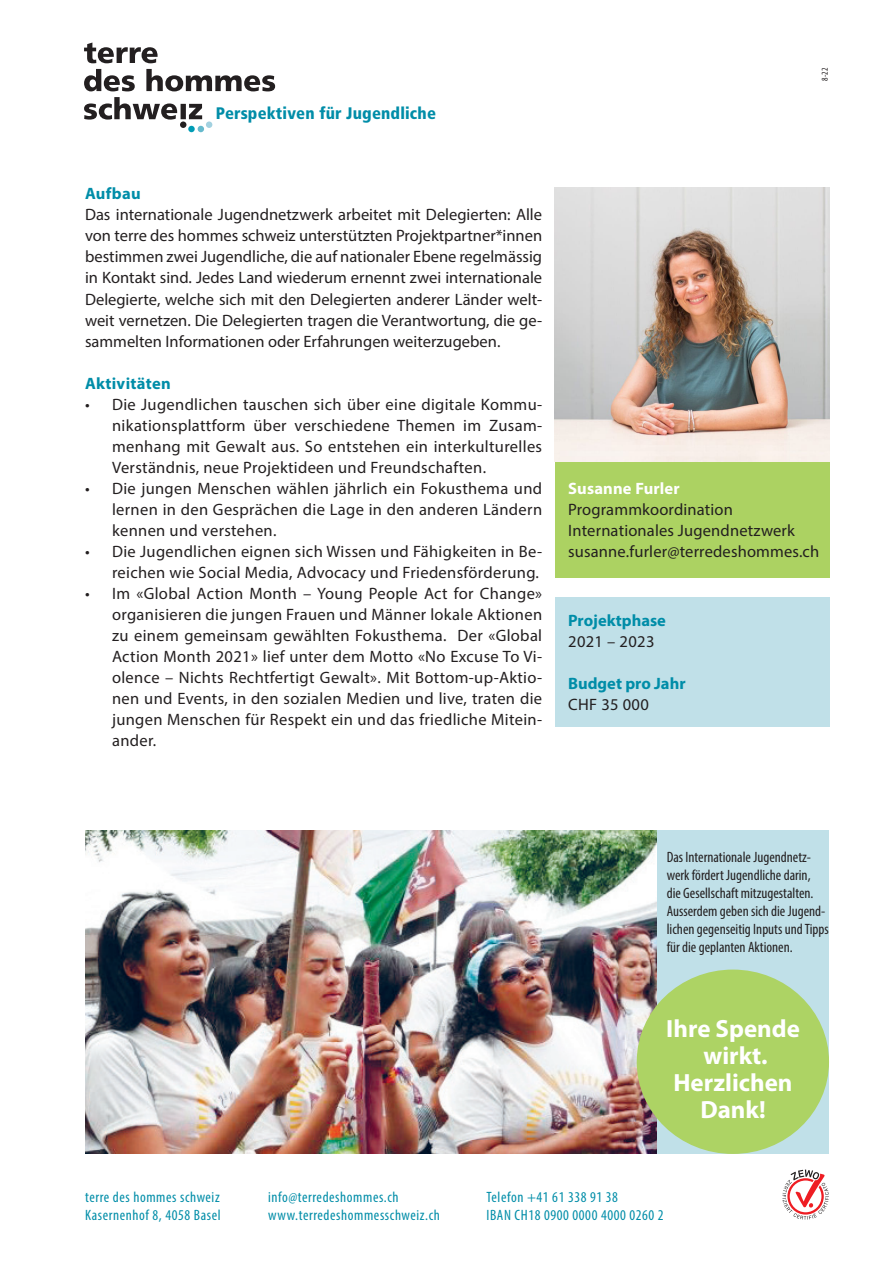
<style>
.page{position:relative;width:893px;height:1263px;background:#fff}
.page>*{position:absolute;margin:0;border:0;box-sizing:border-box;transform-origin:0 0}
.t1{font:700 24.9px "Myriad Pro";color:#fff}
.t2{font:900 condensed 16.65px "Frutiger";letter-spacing:.01em;color:#008da8}
.t3{font:16.5px/21px "Myriad Pro";letter-spacing:.02em;color:#231f20;text-align:justify}
.t4{font:700 16.5px "Myriad Pro";color:#008da8}
.t5{font:700 16.5px "Myriad Pro";letter-spacing:.01em;color:#fff}
.t6{font:700 16.5px "Myriad Pro";letter-spacing:.02em;color:#008da8}
.t7{font:condensed 15px/18px "Myriad Pro";color:#231f20}
.t8{font:condensed 15px/18px "Myriad Pro";letter-spacing:.04em;color:#008da8}
.t9{font:condensed 9px "Myriad Pro";color:#231f20}
</style>
<div class="page">
<div style="left:656px;top:830px;width:173px;height:324px;background:#c0e0e8"></div>
<div style="left:555px;top:461px;width:274px;height:117px;background:#acd262"></div>
<div style="left:555px;top:597px;width:274px;height:130px;background:#c0e0e8"></div>
<img style="left:85px;top:830px;width:571px;height:324px">
<img style="left:555px;top:187px;width:274px;height:274px">
<div style="left:637px;top:969px;width:192px;height:185px;background:#add364;border-radius:50%"></div>
<div style="left:180px;top:121px;width:6px;height:7px;background:#231f20;border-radius:50%"></div>
<div style="left:206px;top:121px;width:6px;height:7px;background:#a2d1e0;border-radius:50%"></div>
<svg style="left:198px;top:126px;width:6px;height:6px"></svg>
<div style="left:188px;top:126px;width:7px;height:6px;background:#009cb5;border-radius:50%"></div>
<svg style="left:84px;top:43px;width:74px;height:20px"></svg>
<svg style="left:84px;top:69px;width:191px;height:22px"></svg>
<svg style="left:84px;top:97px;width:118px;height:23px"></svg>
<svg style="left:782px;top:1169px;width:47px;height:51px"></svg>
<p class="t2" style="left:216px;top:103px;width:222px">Perspektiven für Jugendliche</p>
<p class="t4" style="left:85px;top:183px;width:57px">Aufbau</p>
<p class="t3" style="left:85px;top:204px;width:459px">Das internationale Jugendnetzwerk arbeitet mit Delegierten: Alle von terre des hommes schweiz unterstützten Projektpartner*innen bestimmen zwei Jugendliche, die auf nationaler Ebene regelmässig in Kontakt sind. Jedes Land wiederum ernennt zwei internationale Delegierte, welche sich mit den Delegierten anderer Länder welt&shy;weit vernetzen. Die Delegierten tragen die Verantwortung, die ge&shy;sammelten Informationen oder Erfahrungen weiterzugeben.</p>
<p class="t6" style="left:85px;top:372px;width:87px">Aktivitäten</p>
<p class="t3" style="left:112px;top:393px;width:432px;text-indent:-27px">• Die Jugendlichen tauschen sich über eine digitale Kommu&shy;nikationsplattform über verschiedene Themen im Zusam&shy;menhang mit Gewalt aus. So entstehen ein interkulturelles Verständnis, neue Projektideen und Freundschaften.</p>
<p class="t3" style="left:112px;top:477px;width:432px;text-indent:-27px">• Die jungen Menschen wählen jährlich ein Fokusthema und lernen in den Gesprächen die Lage in den anderen Ländern kennen und verstehen.</p>
<p class="t3" style="left:85px;top:540px;width:459px;text-align:right">• Die Jugendlichen eignen sich Wissen und Fähigkeiten in Be&shy;reichen wie Social Media, Advocacy und Friedensförderung.</p>
<p class="t3" style="left:112px;top:582px;width:432px;text-indent:-27px">• Im «Global Action Month – Young People Act for Change» organisieren die jungen Frauen und Männer lokale Aktionen zu einem gemeinsam gewählten Fokusthema. Der «Global Action Month 2021» lief unter dem Motto «No Excuse To Vi&shy;olence – Nichts Rechtfertigt Gewalt». Mit Bottom-up-Aktio&shy;nen und Events, in den sozialen Medien und live, traten die jungen Menschen für Respekt ein und das friedliche Mitein&shy;ander.</p>
<p class="t9" style="left:819px;top:81px;width:14px;rotate:-90deg">8-22</p>
<p class="t5" style="left:568px;top:478px;width:113px">Susanne Furler</p>
<p class="t3" style="left:568px;top:499px;width:166px">Programmkoordination</p>
<p class="t3" style="left:568px;top:520px;width:228px">Internationales Jugendnetzwerk</p>
<p class="t3" style="left:568px;top:541px;width:253px">susanne.furler@terredeshommes.ch</p>
<p class="t4" style="left:568px;top:609px;width:99px">Projektphase</p>
<p class="t3" style="left:568px;top:630px;width:88px">2021 – 2023</p>
<p class="t4" style="left:568px;top:672px;width:119px">Budget pro Jahr</p>
<p class="t3" style="left:568px;top:693px;width:82px">CHF 35 000</p>
<p class="t7" style="left:667px;top:848px;width:164px">Das Internationale Jugendnetz&shy;werk fördert Jugendliche darin,<br>die Gesellschaft mitzugestalten.<br>Ausserdem geben sich die Jugend&shy;lichen gegenseitig Inputs und Tipps für die geplanten Aktionen.</p>
<p class="t1" style="left:666px;top:1012px;width:135px">Ihre Spende</p>
<p class="t1" style="left:703px;top:1039px;width:66px">wirkt.</p>
<p class="t1" style="left:673px;top:1066px;width:121px">Herzlichen</p>
<p class="t1" style="left:700px;top:1093px;width:67px">Dank!</p>
<p class="t8" style="left:85px;top:1187px;width:137px">terre des hommes schweiz<br>Kasernenhof 8, 4058 Basel</p>
<p class="t8" style="left:487px;top:1187px;width:179px">Telefon +41 61 338 91 38<br>IBAN CH18 0900 0000 4000 0260 2</p>
<p class="t8" style="left:268px;top:1187px;width:173px">info@terredeshommes.ch www.terredeshommesschweiz.ch</p>
</div>
